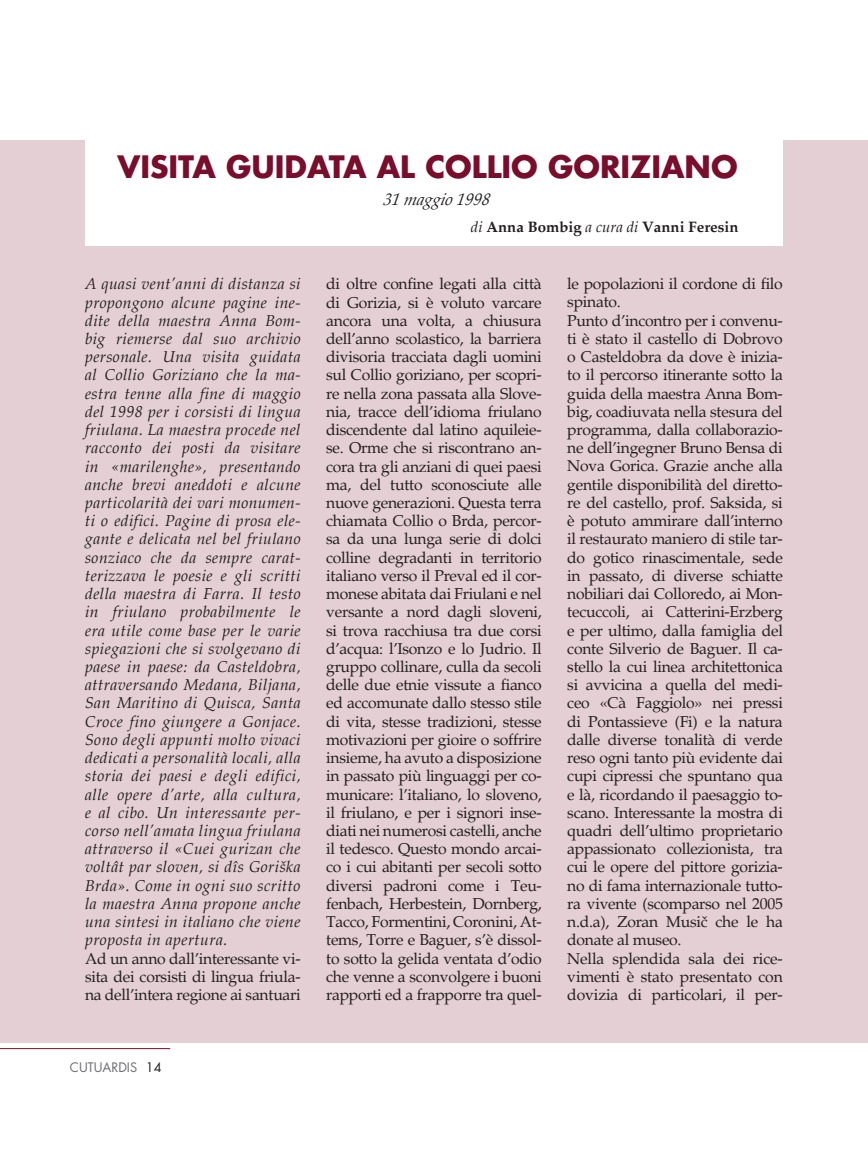
<style>
.page{position:relative;width:868px;height:1149px;background:#fff}
.page>*{position:absolute;margin:0;border:0;box-sizing:border-box;transform-origin:0 0}
.t1{font:700 30px "Futura";color:#790d2c}
.t2{font:italic 16.5px "Palatino";color:#231f20}
.t3{font:15.75px/18.1px "Palatino";letter-spacing:-.02em;color:#231f20;text-align:justify}
.t4{font:italic 15.75px/18.1px "Palatino";letter-spacing:.03em;color:#231f20;text-align:justify}
.t5{font:700 15px "Palatino";color:#231f20}
.t6{font:12.75px "Futura";color:#6c6d70}
.s1{font-weight:400;font-style:italic}
.s2{color:#231f20}
</style>
<div class="page">
<hr style="left:0;top:1047px;width:170px;height:1px;background:#790d2c">
<div style="left:0;top:140px;width:867px;height:902px;background:#e4cfd5"></div>
<hr style="left:867px;top:140px;width:1px;height:902px;background:#790d2c">
<div style="left:85px;top:132px;width:697px;height:114px;background:#fff"></div>
<h1 class="t1" style="left:117px;top:145px;width:621px">VISITA GUIDATA AL COLLIO GORIZIANO</h1>
<p class="t2" style="left:383px;top:189px;width:111px">31 maggio 1998</p>
<p class="t5" style="left:471px;top:218px;width:269px"><span class="s1">di</span> Anna Bombig <span class="s1">a cura di</span> Vanni Feresin</p>
<p class="t4" style="left:85px;top:275px;width:217px">A quasi vent’anni di distanza si propongono alcune pagine ine&shy;dite della maestra Anna Bom&shy;big riemerse dal suo archivio personale. Una visita guidata al Collio Goriziano che la ma&shy;estra tenne alla fine di maggio del 1998 per i corsisti di lingua friulana. La maestra procede nel racconto dei posti da visitare in «marilenghe», presentando anche brevi aneddoti e alcune particolarità dei vari monumen&shy;ti o edifici. Pagine di prosa ele&shy;gante e delicata nel bel friulano sonziaco che da sempre carat&shy;terizzava le poesie e gli scritti della maestra di Farra. Il testo in friulano probabilmente le era utile come base per le varie spiegazioni che si svolgevano di paese in paese: da Casteldobra, attraversando Medana, Biljana, San Maritino di Quisca, Santa Croce fino giungere a Gonjace.<br>Sono degli appunti molto vivaci dedicati a personalità locali, alla storia dei paesi e degli edifici, alle opere d’arte, alla cultura, e al cibo. Un interessante per&shy;corso nell’amata lingua friulana attraverso il «Cuei gurizan che voltât par sloven, si dîs Goriška Brda». Come in ogni suo scritto la maestra Anna propone anche una sintesi in italiano che viene proposta in apertura.</p>
<p class="t3" style="left:85px;top:949px;width:217px">Ad un anno dall’interessante vi&shy;sita dei corsisti di lingua friula&shy;na dell’intera regione ai santuari</p>
<p class="t6" style="left:70px;top:1058px;width:93px">CUTUARDIS <span class="s2">14</span></p>
<p class="t3" style="left:326px;top:275px;width:217px">di oltre confine legati alla città di Gorizia, si è voluto varcare ancora una volta, a chiusura dell’anno scolastico, la barriera divisoria tracciata dagli uomini sul Collio goriziano, per scopri&shy;re nella zona passata alla Slove&shy;nia, tracce dell’idioma friulano discendente dal latino aquileie&shy;se. Orme che si riscontrano an&shy;cora tra gli anziani di quei paesi ma, del tutto sconosciute alle nuove generazioni. Questa terra chiamata Collio o Brda, percor&shy;sa da una lunga serie di dolci colline degradanti in territorio italiano verso il Preval ed il cor&shy;monese abitata dai Friulani e nel versante a nord dagli sloveni, si trova racchiusa tra due corsi d’acqua: l’Isonzo e lo Judrio. Il gruppo collinare, culla da secoli delle due etnie vissute a fianco ed accomunate dallo stesso stile di vita, stesse tradizioni, stesse motivazioni per gioire o soffrire insieme, ha avuto a disposizione in passato più linguaggi per co&shy;municare: l’italiano, lo sloveno, il friulano, e per i signori inse&shy;diati nei numerosi castelli, anche il tedesco. Questo mondo arcai&shy;co i cui abitanti per secoli sotto diversi padroni come i Teu&shy;fenbach, Herbestein, Dornberg, Tacco, Formentini, Coronini, At&shy;tems, Torre e Baguer, s’è dissol&shy;to sotto la gelida ventata d’odio che venne a sconvolgere i buoni rapporti ed a frapporre tra quel-</p>
<p class="t3" style="left:567px;top:275px;width:217px;text-align:left">le popolazioni il cordone di filo spinato.<br>Punto d’incontro per i convenu&shy;ti è stato il castello di Dobrovo o Casteldobra da dove è inizia&shy;to il percorso itinerante sotto la guida della maestra Anna Bom&shy;big, coadiuvata nella stesura del programma, dalla collaborazio&shy;ne dell’ingegner Bruno Bensa di<br>Nova Gorica. Grazie anche alla gentile disponibilità del diretto&shy;re del castello, prof. Saksida, si è potuto ammirare dall’interno il restaurato maniero di stile tar&shy;do gotico rinascimentale, sede in passato, di diverse schiatte nobiliari dai Colloredo, ai Mon&shy;tecuccoli, ai Catterini-Erzberg e per ultimo, dalla famiglia del conte Silverio de Baguer. Il ca&shy;stello la cui linea architettonica si avvicina a quella del medi&shy;ceo «Cà Faggiolo» nei pressi di Pontassieve (Fi) e la natura dalle diverse tonalità di verde reso ogni tanto più evidente dai cupi cipressi che spuntano qua e là, ricordando il paesaggio to&shy;scano. Interessante la mostra di quadri dell’ultimo proprietario appassionato collezionista, tra cui le opere del pittore gorizia&shy;no di fama internazionale tutto&shy;ra vivente (scomparso nel 2005 n.d.a), Zoran Music che le ha donate al museo.<br>Nella splendida sala dei rice&shy;vimenti è stato presentato con dovizia di particolari, il per-</p>
</div>
